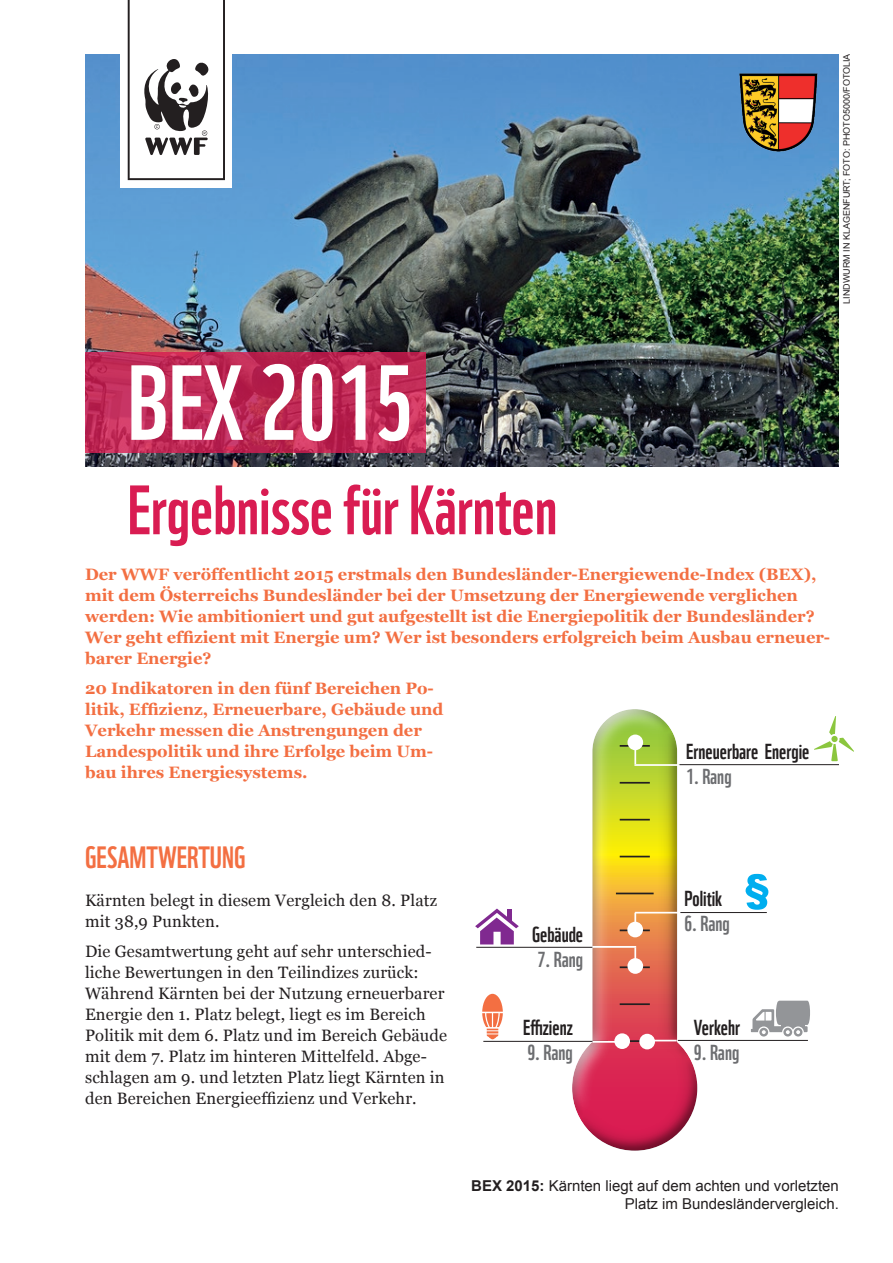
<style>
.page{position:relative;width:893px;height:1263px;background:#fff}
.page>*{position:absolute;margin:0;border:0;box-sizing:border-box;transform-origin:0 0}
.t1{font:103.5px "WWF";color:#fff}
.t2{font:67.8px "WWF";color:#d91c52}
.t3{font:30px "WWF";color:#f36f42}
.t4{font:21.15px "WWF";color:#231f20}
.t5{font:21.15px "WWF";color:#6c6d70}
.t6{font:700 16.5px/21px "Georgia";color:#f36f42}
.t7{font:16.5px/21px "Georgia";letter-spacing:.01em;color:#231f20}
.t8{font:15px/18px "Arial";color:#231f20;text-align:right}
.t9{font:9px "Arial";color:#231f20}
.s1{font-weight:700}
</style>
<div class="page">
<img style="left:85px;top:54px;width:754px;height:413px">
<div style="left:120px;top:0;width:112px;height:188px;background:#fff"></div>
<svg style="left:128px;top:0;width:97px;height:180px"></svg>
<svg style="left:85px;top:353px;width:341px;height:100px;background:#be2955"></svg>
<div style="left:570px;top:714px;width:128px;height:439px;background:#231f20;opacity:.25"></div>
<hr style="left:620px;top:782px;width:30px;height:2px;background:#231f20">
<hr style="left:620px;top:819px;width:30px;height:1px;background:#231f20">
<hr style="left:620px;top:856px;width:30px;height:1px;background:#231f20">
<hr style="left:616px;top:893px;width:38px;height:1px;background:#231f20">
<hr style="left:620px;top:929px;width:30px;height:2px;background:#231f20">
<hr style="left:620px;top:966px;width:30px;height:2px;background:#231f20">
<hr style="left:620px;top:1003px;width:30px;height:2px;background:#231f20">
<hr style="left:678px;top:764px;width:161px;height:1px;background:#231f20">
<div style="left:627px;top:922px;width:16px;height:15px;background:#fff;border-radius:50%"></div>
<svg style="left:634px;top:912px;width:2px;height:10px"></svg>
<svg style="left:814px;top:716px;width:40px;height:45px"></svg>
<hr style="left:620px;top:1040px;width:30px;height:2px;background:#231f20">
<hr style="left:620px;top:745px;width:30px;height:2px;background:#231f20">
<hr style="left:476px;top:947px;width:117px;height:1px;background:#231f20">
<hr style="left:592px;top:946px;width:44px;height:2px;background:#fff">
<div style="left:627px;top:958px;width:16px;height:16px;background:#fff;border-radius:50%"></div>
<svg style="left:746px;top:874px;width:22px;height:36px"></svg>
<hr style="left:678px;top:1040px;width:130px;height:1px;background:#231f20">
<div style="left:639px;top:1034px;width:16px;height:15px;background:#fff;border-radius:50%"></div>
<hr style="left:635px;top:912px;width:47px;height:1px;background:#fff">
<svg style="left:655px;top:1040px;width:22px;height:1px"></svg>
<svg style="left:482px;top:994px;width:21px;height:45px"></svg>
<hr style="left:483px;top:1041px;width:125px;height:1px;background:#231f20">
<hr style="left:592px;top:1041px;width:29px;height:2px;background:#fff">
<div style="left:614px;top:1033px;width:16px;height:16px;background:#fff;border-radius:50%"></div>
<svg style="left:475px;top:908px;width:44px;height:36px"></svg>
<div style="left:507px;top:908px;width:5px;height:12px;background:#802990"></div>
<hr style="left:680px;top:912px;width:87px;height:1px;background:#231f20">
<div style="left:627px;top:734px;width:16px;height:16px;background:#fff;border-radius:50%"></div>
<hr style="left:634px;top:764px;width:45px;height:2px;background:#fff">
<svg style="left:751px;top:1001px;width:59px;height:35px"></svg>
<img style="left:739px;top:71px;width:80px;height:81px">
<svg style="left:634px;top:750px;width:2px;height:14px"></svg>
<svg style="left:634px;top:948px;width:2px;height:11px"></svg>
<p class="t9" style="left:841px;top:304px;width:252px;rotate:-90deg">LINDWURM IN KLAGENFURT; FOTO: PHOTO5000/FOTOLIA</p>
<h1 class="t1" style="left:128px;top:322px;width:287px">BEX 2015</h1>
<h2 class="t2" style="left:128px;top:457px;width:431px">Ergebnisse für Kärnten</h2>
<p class="t6" style="left:85px;top:563px;width:747px">Der WWF veröffentlicht 2015 erstmals den Bundesländer-Energiewende-Index (BEX), mit dem Österreichs Bundesländer bei der Umsetzung der Energiewende verglichen werden: Wie ambitioniert und gut aufgestellt ist die Energiepolitik der Bundesländer?<br>Wer geht effizient mit Energie um? Wer ist besonders erfolgreich beim Ausbau erneuer&shy;barer Energie?</p>
<p class="t6" style="left:85px;top:677px;width:360px">20 Indikatoren in den fünf Bereichen Po&shy;litik, Effizienz, Erneuerbare, Gebäude und Verkehr messen die Anstrengungen der Landespolitik und ihre Erfolge beim Um&shy;bau ihres Energiesystems.</p>
<h3 class="t3" style="left:85px;top:834px;width:162px">GESAMTWERTUNG</h3>
<p class="t7" style="left:85px;top:890px;width:353px">Kärnten belegt in diesem Vergleich den 8. Platz mit 38,9 Punkten.</p>
<p class="t7" style="left:85px;top:941px;width:364px">Die Gesamtwertung geht auf sehr unterschied&shy;liche Bewertungen in den Teilindizes zurück:<br>Während Kärnten bei der Nutzung erneuerbarer Energie den 1. Platz belegt, liegt es im Bereich Politik mit dem 6. Platz und im Bereich Gebäude mit dem 7. Platz im hinteren Mittelfeld. Abge&shy;schlagen am 9. und letzten Platz liegt Kärnten in den Bereichen Energieeffizienz und Verkehr.</p>
<p class="t4" style="left:532px;top:918px;width:53px">Gebäude</p>
<p class="t5" style="left:538px;top:943px;width:47px">7. Rang</p>
<p class="t4" style="left:523px;top:1010px;width:51px">Effizienz</p>
<p class="t5" style="left:527px;top:1036px;width:47px">9. Rang</p>
<p class="t4" style="left:686px;top:735px;width:125px">Erneuerbare Energie</p>
<p class="t5" style="left:686px;top:760px;width:47px">1. Rang</p>
<p class="t4" style="left:684px;top:882px;width:39px">Politik</p>
<p class="t5" style="left:684px;top:907px;width:47px">6. Rang</p>
<p class="t4" style="left:694px;top:1010px;width:48px">Verkehr</p>
<p class="t5" style="left:694px;top:1036px;width:47px">9. Rang</p>
<p class="t8" style="left:471px;top:1177px;width:369px"><span class="s1">BEX 2015:</span> Kärnten liegt auf dem achten und vorletzten<br>Platz im Bundesländervergleich.</p>
</div>
